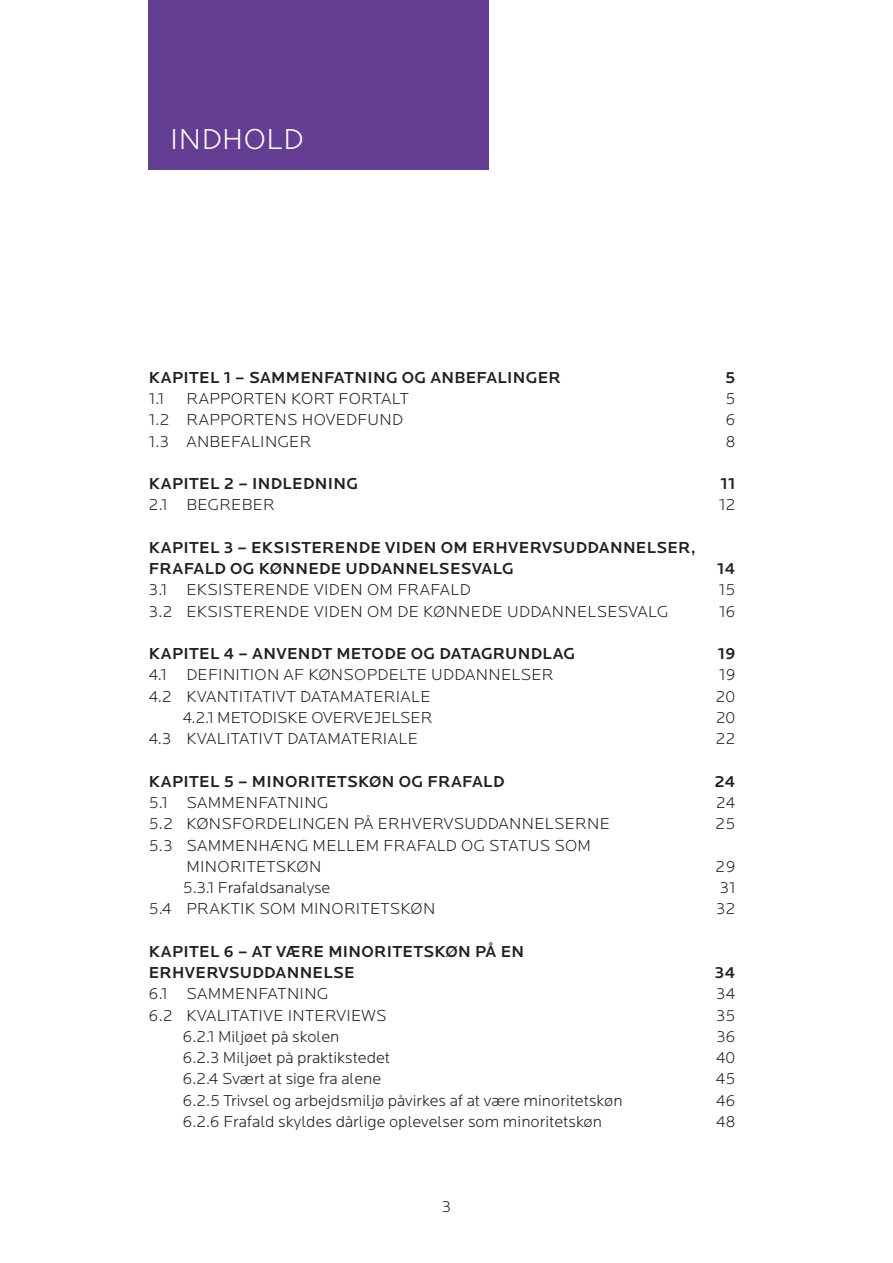
<style>
.page{position:relative;width:893px;height:1263px;background:#fff}
.page>*{position:absolute;margin:0;border:0;box-sizing:border-box;transform-origin:0 0}
.t1{font:300 30px "Locator";letter-spacing:.02em;color:#fff}
.t2{font:300 16.5px/21.3px "Locator";letter-spacing:.02em;color:#231f20}
.t3{font:500 16.5px/21.3px "Locator";letter-spacing:.02em;color:#231f20}
.t4{font:300 16.5px "Locator";color:#231f20}
</style>
<div class="page">
<div style="left:149px;top:0;width:340px;height:170px;background:#633e93"></div>
<h2 class="t1" style="left:170px;top:123px;width:135px">INDHOLD</h2>
<p class="t3" style="left:149px;top:367px;width:414px">KAPITEL 1 – SAMMENFATNING OG ANBEFALINGER</p>
<p class="t3" style="left:725px;top:367px;width:12px">5</p>
<p class="t2" style="left:149px;top:388px;width:17px">1.1</p>
<p class="t2" style="left:186px;top:388px;width:224px">RAPPORTEN KORT FORTALT</p>
<p class="t2" style="left:725px;top:388px;width:11px">5</p>
<p class="t2" style="left:149px;top:410px;width:256px">1.2 RAPPORTENS HOVEDFUND</p>
<p class="t2" style="left:726px;top:410px;width:11px">6</p>
<p class="t2" style="left:149px;top:431px;width:164px">1.3 ANBEFALINGER</p>
<p class="t2" style="left:726px;top:431px;width:11px">8</p>
<p class="t3" style="left:149px;top:473px;width:211px">KAPITEL 2 – INDLEDNING</p>
<p class="t3" style="left:720px;top:473px;width:16px">11</p>
<p class="t2" style="left:149px;top:495px;width:127px">2.1 BEGREBER</p>
<p class="t2" style="left:719px;top:495px;width:18px">12</p>
<p class="t3" style="left:149px;top:537px;width:548px">KAPITEL 3 – EKSISTERENDE VIDEN OM ERHVERVSUDDANNELSER,<br>FRAFALD OG KØNNEDE UDDANNELSESVALG</p>
<p class="t3" style="left:717px;top:558px;width:20px">14</p>
<p class="t2" style="left:149px;top:580px;width:323px">3.1 EKSISTERENDE VIDEN OM FRAFALD</p>
<p class="t2" style="left:719px;top:580px;width:18px">15</p>
<p class="t2" style="left:149px;top:601px;width:521px">3.2 EKSISTERENDE VIDEN OM DE KØNNEDE UDDANNELSESVALG</p>
<p class="t2" style="left:719px;top:601px;width:18px">16</p>
<p class="t3" style="left:149px;top:643px;width:428px">KAPITEL 4 – ANVENDT METODE OG DATAGRUNDLAG</p>
<p class="t3" style="left:718px;top:643px;width:19px">19</p>
<p class="t2" style="left:149px;top:665px;width:406px">4.1 DEFINITION AF KØNSOPDELTE UDDANNELSER</p>
<p class="t2" style="left:719px;top:665px;width:18px">19</p>
<p class="t2" style="left:149px;top:686px;width:283px">4.2 KVANTITATIVT DATAMATERIALE</p>
<p class="t2" style="left:716px;top:686px;width:21px">20</p>
<p class="t4" style="left:183px;top:709px;width:251px">4.2.1 METODISKE OVERVEJELSER</p>
<p class="t2" style="left:716px;top:707px;width:21px">20</p>
<p class="t2" style="left:149px;top:729px;width:270px">4.3 KVALITATIVT DATAMATERIALE</p>
<p class="t2" style="left:716px;top:729px;width:21px">22</p>
<p class="t3" style="left:149px;top:771px;width:357px">KAPITEL 5 – MINORITETSKØN OG FRAFALD</p>
<p class="t3" style="left:714px;top:771px;width:22px">24</p>
<p class="t2" style="left:149px;top:792px;width:181px">5.1 SAMMENFATNING</p>
<p class="t2" style="left:716px;top:792px;width:21px">24</p>
<p class="t2" style="left:149px;top:814px;width:463px">5.2 KØNSFORDELINGEN PÅ ERHVERVSUDDANNELSERNE</p>
<p class="t2" style="left:716px;top:814px;width:21px">25</p>
<p class="t2" style="left:186px;top:835px;width:406px;text-indent:-38px">5.3 SAMMENHÆNG MELLEM FRAFALD OG STATUS SOM<br>MINORITETSKØN</p>
<p class="t2" style="left:716px;top:856px;width:21px">29</p>
<p class="t4" style="left:183px;top:879px;width:149px">5.3.1 Frafaldsanalyse</p>
<p class="t2" style="left:720px;top:877px;width:17px">31</p>
<p class="t2" style="left:149px;top:899px;width:288px">5.4 PRAKTIK SOM MINORITETSKØN</p>
<p class="t2" style="left:716px;top:899px;width:21px">32</p>
<p class="t3" style="left:149px;top:941px;width:377px">KAPITEL 6 – AT VÆRE MINORITETSKØN PÅ EN<br>ERHVERVSUDDANNELSE</p>
<p class="t3" style="left:715px;top:962px;width:22px">34</p>
<p class="t2" style="left:149px;top:984px;width:181px">6.1 SAMMENFATNING</p>
<p class="t2" style="left:716px;top:984px;width:21px">34</p>
<p class="t2" style="left:149px;top:1005px;width:239px">6.2 KVALITATIVE INTERVIEWS</p>
<p class="t2" style="left:716px;top:1005px;width:21px">35</p>
<p class="t4" style="left:183px;top:1028px;width:158px">6.2.1 Miljøet på skolen</p>
<p class="t2" style="left:717px;top:1026px;width:20px">36</p>
<p class="t4" style="left:183px;top:1049px;width:209px">6.2.3 Miljøet på praktikstedet</p>
<p class="t2" style="left:716px;top:1047px;width:21px">40</p>
<p class="t4" style="left:183px;top:1070px;width:200px">6.2.4 Svært at sige fra alene</p>
<p class="t2" style="left:716px;top:1069px;width:21px">45</p>
<p class="t4" style="left:183px;top:1091px;width:441px">6.2.5 Trivsel og arbejdsmiljø påvirkes af at være minoritetskøn</p>
<p class="t2" style="left:716px;top:1090px;width:21px">46</p>
<p class="t4" style="left:183px;top:1113px;width:421px">6.2.6 Frafald skyldes dårlige oplevelser som minoritetskøn</p>
<p class="t2" style="left:716px;top:1111px;width:21px">48</p>
<p class="t2" style="left:442px;top:1196px;width:11px">3</p>
</div>
